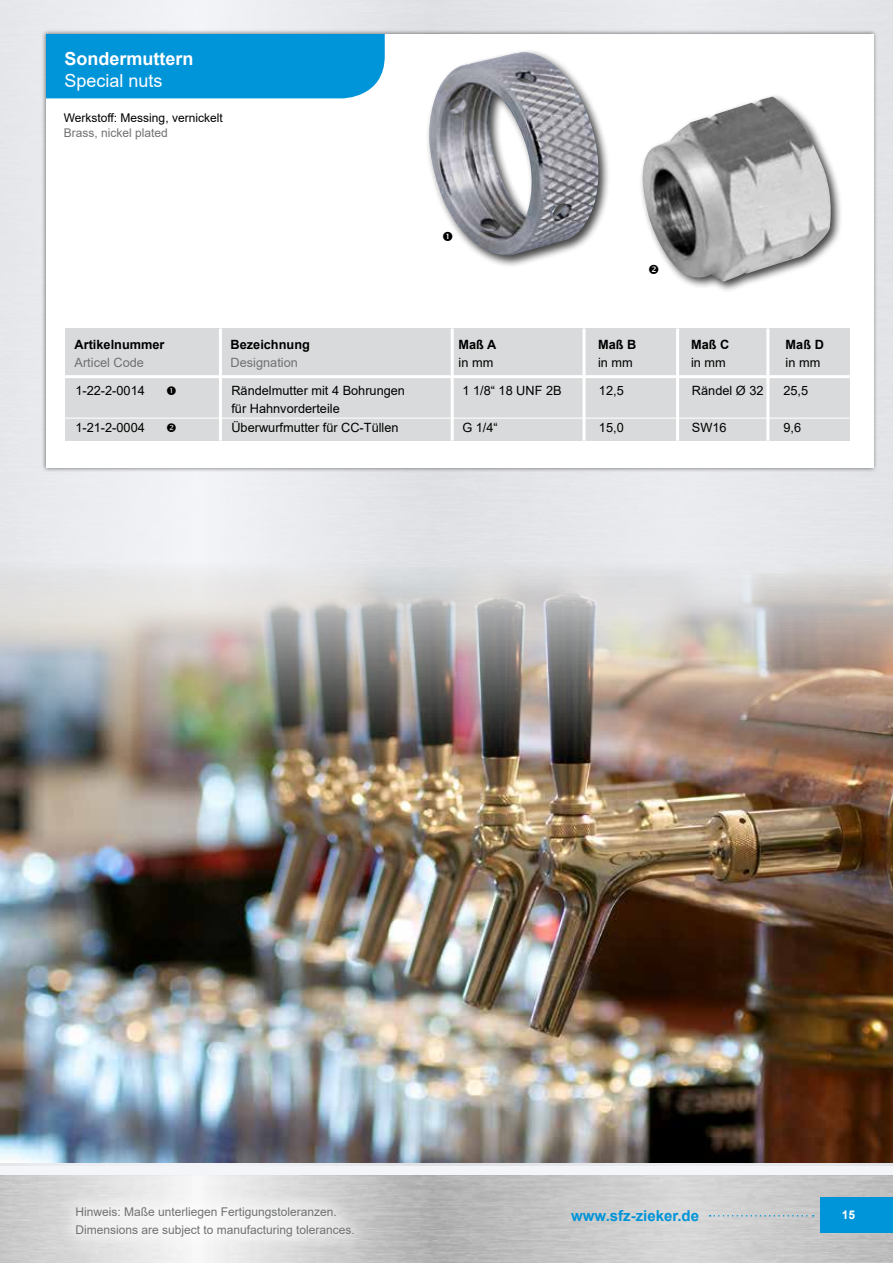
<style>
.page{position:relative;width:893px;height:1263px;background:#fff}
.page>*{position:absolute;margin:0;border:0;box-sizing:border-box;transform-origin:0 0}
.t1{font:700 18px "Arial";color:#fff}
.t2{font:18px "Arial";color:#fff}
.t3{font:700 15px "Arial";color:#0094d8}
.t4{font:12.75px "Arial";color:#000}
.t5{font:700 12.75px "Arial";color:#000}
.t6{font:12.75px "Arial";color:#707172}
.t7{font:12px/18px "Arial";color:#707172}
.t8{font:12px "Arial";color:#000}
.t9{font:700 12px "Arial";color:#fff}
</style>
<div class="page">
<img style="left:0;top:1175px;width:893px;height:88px">
<div style="left:58px;top:1189px;width:313px;height:65px;background:#fff;opacity:.75"></div>
<div style="left:821px;top:1197px;width:72px;height:36px;background:#0094d8"></div>
<svg style="left:710px;top:1215px;width:104px;height:1px"></svg>
<div style="left:42px;top:29px;width:836px;height:443px;background:#000;opacity:.5"></div>
<div style="left:46px;top:34px;width:827px;height:434px;background:#fff"></div>
<div style="left:46px;top:34px;width:339px;height:64px;background:#0094d8"></div>
<div style="left:65px;top:328px;width:785px;height:113px;background:#d9dadb"></div>
<hr style="left:64px;top:375px;width:786px;height:3px;background:#fff">
<hr style="left:64px;top:418px;width:786px;height:1px;background:#fff">
<hr style="left:219px;top:328px;width:3px;height:113px;background:#fff">
<hr style="left:451px;top:328px;width:3px;height:113px;background:#fff">
<hr style="left:582px;top:328px;width:3px;height:113px;background:#fff">
<hr style="left:676px;top:328px;width:3px;height:113px;background:#fff">
<hr style="left:766px;top:328px;width:3px;height:113px;background:#fff">
<div style="left:425px;top:49px;width:186px;height:219px;background:#000;opacity:.75"></div>
<img style="left:428px;top:52px;width:172px;height:203px">
<div style="left:639px;top:93px;width:204px;height:200px;background:#000;opacity:.75"></div>
<img style="left:642px;top:97px;width:192px;height:187px">
<img style="left:0;top:559px;width:893px;height:604px">
<svg style="left:443px;top:232px;width:9px;height:9px"></svg>
<svg style="left:649px;top:265px;width:9px;height:9px"></svg>
<h1 class="t1" style="left:64px;top:46px;width:131px">Sondermuttern</h1>
<h1 class="t2" style="left:64px;top:68px;width:100px">Special nuts</h1>
<p class="t8" style="left:64px;top:110px;width:160px">Werkstoff: Messing, vernickelt</p>
<p class="t7" style="left:64px;top:123px;width:106px">Brass, nickel plated</p>
<p class="t5" style="left:75px;top:335px;width:91px">Artikelnummer</p>
<p class="t5" style="left:231px;top:335px;width:81px">Bezeichnung</p>
<p class="t5" style="left:459px;top:335px;width:39px">Maß A</p>
<p class="t5" style="left:598px;top:335px;width:40px">Maß B</p>
<p class="t5" style="left:691px;top:335px;width:40px">Maß C</p>
<p class="t5" style="left:786px;top:335px;width:40px">Maß D</p>
<p class="t6" style="left:75px;top:354px;width:71px">Articel Code</p>
<p class="t6" style="left:231px;top:354px;width:69px">Designation</p>
<p class="t4" style="left:459px;top:354px;width:36px">in mm</p>
<p class="t4" style="left:598px;top:354px;width:36px">in mm</p>
<p class="t4" style="left:691px;top:354px;width:36px">in mm</p>
<p class="t4" style="left:786px;top:354px;width:36px">in mm</p>
<p class="t4" style="left:75px;top:382px;width:71px">1-22-2-0014</p>
<p class="t4" style="left:231px;top:382px;width:175px">Rändelmutter mit 4 Bohrungen</p>
<p class="t4" style="left:462px;top:382px;width:101px">1 1/8“ 18 UNF 2B</p>
<p class="t4" style="left:599px;top:382px;width:26px">12,5</p>
<p class="t4" style="left:692px;top:382px;width:73px">Rändel Ø 32</p>
<p class="t4" style="left:783px;top:382px;width:26px">25,5</p>
<p class="t4" style="left:231px;top:400px;width:110px">für Hahnvorderteile</p>
<p class="t4" style="left:75px;top:418px;width:71px">1-21-2-0004</p>
<p class="t4" style="left:231px;top:418px;width:169px">Überwurfmutter für CC-Tüllen</p>
<p class="t4" style="left:462px;top:418px;width:37px">G 1/4“</p>
<p class="t4" style="left:599px;top:418px;width:26px">15,0</p>
<p class="t4" style="left:692px;top:418px;width:36px">SW16</p>
<p class="t4" style="left:783px;top:418px;width:19px">9,6</p>
<p class="t7" style="left:75px;top:1202px;width:281px">Hinweis: Maße unterliegen Fertigungstoleranzen.<br>Dimensions are subject to manufacturing tolerances.</p>
<p class="t3" style="left:571px;top:1205px;width:129px">www.sfz-zieker.de</p>
<p class="t9" style="left:842px;top:1206px;width:15px">15</p>
</div>
